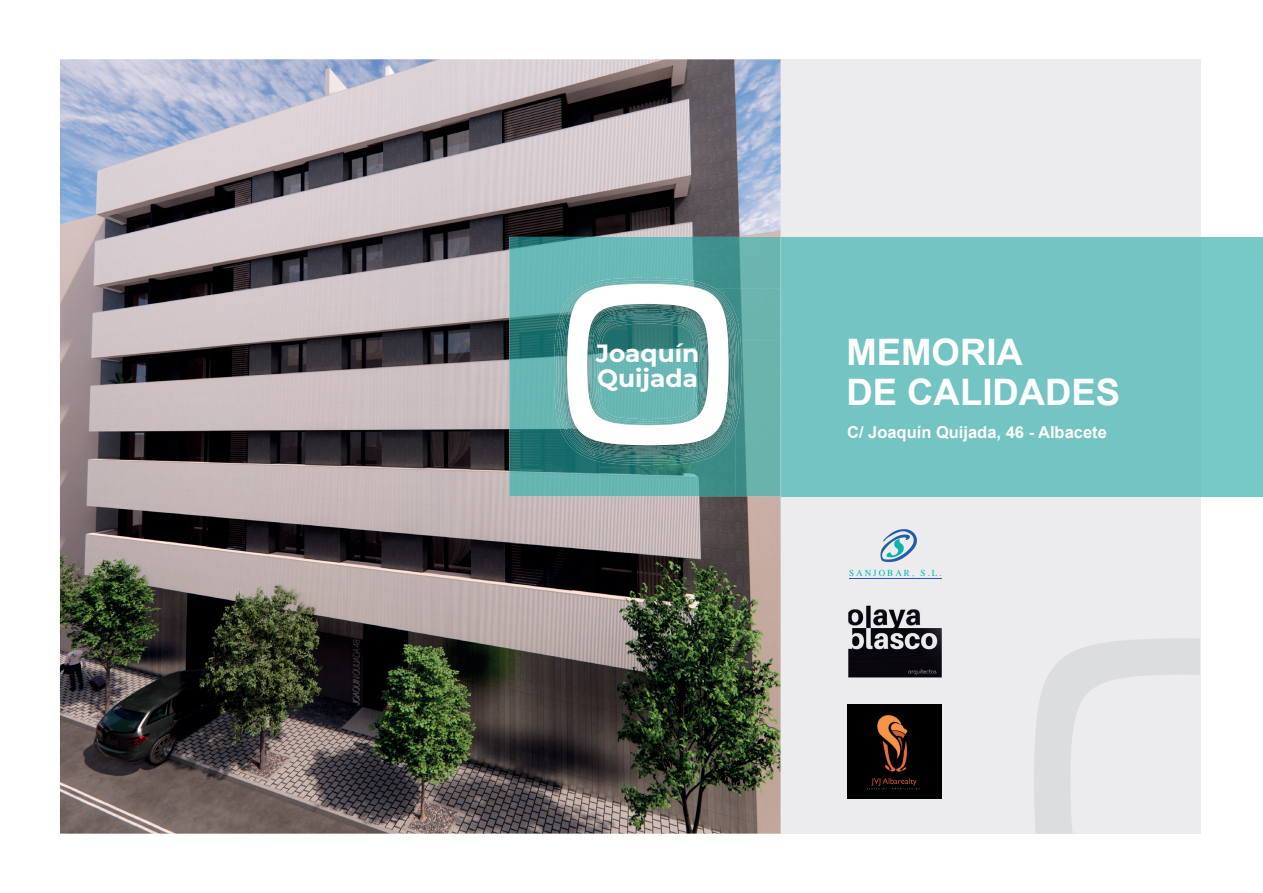
<style>
.page{position:relative;width:1263px;height:893px;background:#fff}
.page>*{position:absolute;margin:0;border:0;box-sizing:border-box;transform-origin:0 0}
.t1{font:700 36.45px/40.5px "Arial";color:#fff}
.t2{font:700 24.75px/25px "Montserrat";color:#fff}
.t3{font:700 16.5px "Arial";color:#fff}
.t4{font:9.15px "Times";letter-spacing:.22em;color:#07b4ae}
</style>
<div class="page">
<div style="left:67px;top:59px;width:1133px;height:775px;background:#ececee"></div>
<svg style="left:1034px;top:638px;width:165px;height:196px"></svg>
<img style="left:60px;top:59px;width:720px;height:775px">
<div style="left:1200px;top:237px;width:63px;height:259px;background:#76c9c6"></div>
<div style="left:780px;top:237px;width:420px;height:259px;background:#73c4c2"></div>
<img style="left:509px;top:237px;width:90px;height:259px">
<img style="left:599px;top:237px;width:181px;height:51px">
<img style="left:738px;top:288px;width:42px;height:52px">
<img style="left:736px;top:340px;width:44px;height:156px">
<img style="left:690px;top:462px;width:46px;height:34px">
<img style="left:599px;top:462px;width:91px;height:34px">
<img style="left:557px;top:278px;width:181px;height:46px">
<img style="left:554px;top:324px;width:47px;height:138px">
<img style="left:695px;top:324px;width:47px;height:138px">
<img style="left:601px;top:459px;width:94px;height:6px">
<img style="left:560px;top:280px;width:176px;height:5px">
<img style="left:556px;top:325px;width:35px;height:134px">
<img style="left:694px;top:325px;width:45px;height:135px">
<img style="left:602px;top:459px;width:92px;height:3px">
<img style="left:561px;top:282px;width:173px;height:3px">
<img style="left:558px;top:326px;width:5px;height:132px">
<img style="left:734px;top:326px;width:3px;height:132px">
<img style="left:602px;top:459px;width:91px;height:2px">
<img style="left:559px;top:285px;width:4px;height:167px">
<img style="left:613px;top:283px;width:123px;height:126px">
<img style="left:561px;top:314px;width:2px;height:104px">
<img style="left:734px;top:353px;width:1px;height:38px">
<img style="left:562px;top:352px;width:1px;height:43px">
<svg style="left:563px;top:284px;width:171px;height:174px"></svg>
<img style="left:848px;top:605px;width:94px;height:73px">
<svg style="left:880px;top:529px;width:37px;height:33px"></svg>
<hr style="left:849px;top:578px;width:92px;height:1px;background:#245ba8">
<img style="left:848px;top:705px;width:93px;height:93px">
<h2 class="t2" style="left:596px;top:340px;width:105px">Joaquín<br>Quijada</h2>
<h1 class="t1" style="left:846px;top:333px;width:275px">MEMORIA<br>DE CALIDADES</h1>
<p class="t3" style="left:847px;top:421px;width:261px">C/ Joaquín Quijada, 46 - Albacete</p>
<p class="t4" style="left:849px;top:565px;width:94px">SANJOBAR, S.L.</p>
</div>
